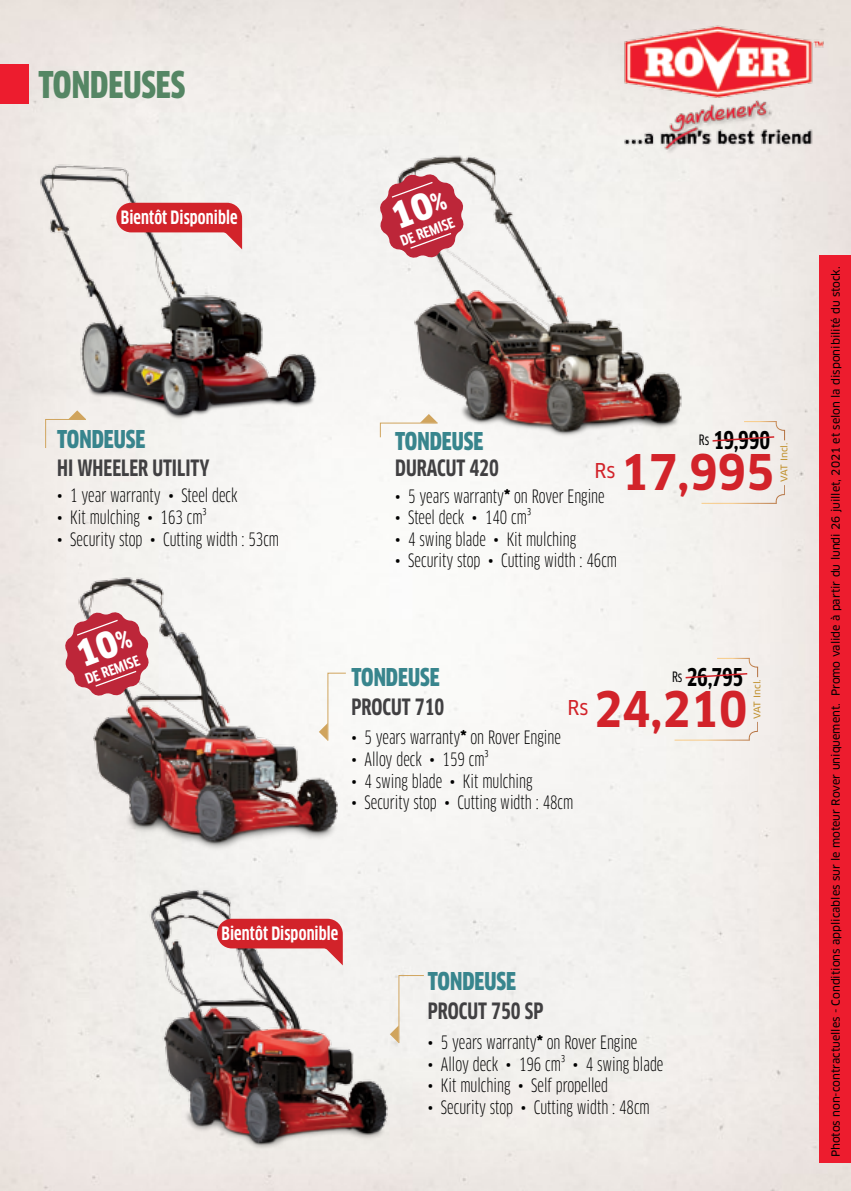
<style>
.page{position:relative;width:851px;height:1191px;background:#fff}
.page>*{position:absolute;margin:0;border:0;box-sizing:border-box;transform-origin:0 0}
.t1{font:700 48px "Clan Pro Narr";color:#d2232a}
.t2{font:900 condensed 36px "Clan Pro";color:#558664}
.t3{font:900 condensed 24px "Clan Pro";color:#38858d}
.t4{font:700 condensed 24px "Clan Pro";letter-spacing:-.01em;color:#000}
.t5{font:700 condensed 22px "Clan Pro";color:#414042}
.t6{font:20px "Clan Pro Narr News";color:#d2232a}
.t7{font:condensed 18px "Clan Pro";color:#000}
.t8{font:700 condensed 18px "Clan Pro";letter-spacing:.005em;color:#fff}
.t9{font:700 condensed 14px "Clan Pro";color:#fff;scale:1.12 1}
.t10{font:11px "Clan Pro News";color:#000}
.t11{font:9px "Clan Pro News";color:#c1912e;scale:1.06 1}
.s1{font-weight:900}
</style>
<div class="page">
<img style="left:0;top:0;width:850px;height:1191px">
<div style="left:819px;top:255px;width:31px;height:907px;background:#ed1c2e"></div>
<img style="left:130px;top:872px;width:283px;height:290px">
<img style="left:65px;top:553px;width:287px;height:315px">
<svg style="left:319px;top:672px;width:27px;height:69px"></svg>
<img style="left:28px;top:146px;width:296px;height:279px">
<svg style="left:45px;top:410px;width:41px;height:38px;background:#eee6dc"></svg>
<img style="left:393px;top:130px;width:317px;height:342px">
<svg style="left:390px;top:975px;width:34px;height:68px"></svg>
<img style="left:571px;top:13px;width:279px;height:141px">
<div style="left:0;top:64px;width:28px;height:40px;background:#ed1c2e"></div>
<svg style="left:684px;top:658px;width:74px;height:21px"></svg>
<svg style="left:674px;top:722px;width:83px;height:18px"></svg>
<svg style="left:380px;top:414px;width:58px;height:24px"></svg>
<svg style="left:710px;top:421px;width:75px;height:21px;background:#eedfda"></svg>
<svg style="left:701px;top:485px;width:83px;height:19px;background:#f1eae4"></svg>
<svg style="left:116px;top:203px;width:126px;height:46px;background:#da6a6e"></svg>
<svg style="left:217px;top:918px;width:126px;height:47px"></svg>
<svg style="left:64px;top:611px;width:86px;height:86px;background:#ca5f6c"></svg>
<svg style="left:379px;top:173px;width:85px;height:86px"></svg>
<h2 class="t2" style="left:38px;top:64px;width:148px">TONDEUSES</h2>
<p class="t8" style="left:121px;top:207px;width:118px">Bientôt Disponible</p>
<p class="t9" style="left:398px;top:234px;width:52px;rotate:-21deg">DE REMISE</p>
<h3 class="t3" style="left:57px;top:425px;width:90px">TONDEUSE</h3>
<p class="t5" style="left:57px;top:455px;width:154px">HI WHEELER UTILITY</p>
<p class="t7" style="left:57px;top:485px;width:182px">• 1 year warranty • Steel deck</p>
<p class="t7" style="left:57px;top:507px;width:151px">• Kit mulching • 163 cm³</p>
<p class="t7" style="left:57px;top:528px;width:223px">• Security stop • Cutting width : 53cm</p>
<p class="t9" style="left:83px;top:672px;width:52px;rotate:-21deg">DE REMISE</p>
<h3 class="t4" style="left:698px;top:427px;width:73px"><sup>Rs</sup> 19,990</h3>
<h3 class="t3" style="left:395px;top:428px;width:90px">TONDEUSE</h3>
<p class="t5" style="left:395px;top:456px;width:105px">DURACUT 420</p>
<p class="t7" style="left:395px;top:485px;width:211px">• 5 years warranty<span class="s1">*</span> on Rover Engine</p>
<p class="t7" style="left:395px;top:507px;width:137px">• Steel deck • 140 cm³</p>
<p class="t7" style="left:395px;top:528px;width:182px">• 4 swing blade • Kit mulching</p>
<p class="t7" style="left:395px;top:550px;width:223px">• Security stop • Cutting width : 46cm</p>
<p class="t6" style="left:594px;top:459px;width:22px">Rs</p>
<h1 class="t1" style="left:621px;top:445px;width:155px">17,995</h1>
<p class="t11" style="left:778px;top:482px;width:39px;rotate:-90deg">VAT Incl.</p>
<h3 class="t4" style="left:672px;top:663px;width:73px"><sup>Rs</sup> 26,795</h3>
<h3 class="t3" style="left:351px;top:664px;width:90px">TONDEUSE</h3>
<p class="t5" style="left:351px;top:694px;width:94px">PROCUT 710</p>
<p class="t7" style="left:351px;top:727px;width:211px">• 5 years warranty<span class="s1">*</span> on Rover Engine</p>
<p class="t7" style="left:351px;top:749px;width:139px">• Alloy deck • 159 cm³</p>
<p class="t7" style="left:351px;top:770px;width:182px">• 4 swing blade • Kit mulching</p>
<p class="t7" style="left:351px;top:792px;width:223px">• Security stop • Cutting width : 48cm</p>
<p class="t6" style="left:567px;top:696px;width:22px">Rs</p>
<h1 class="t1" style="left:594px;top:681px;width:155px">24,210</h1>
<p class="t11" style="left:751px;top:719px;width:39px;rotate:-90deg">VAT Incl.</p>
<p class="t8" style="left:221px;top:923px;width:118px">Bientôt Disponible</p>
<h3 class="t3" style="left:428px;top:967px;width:90px">TONDEUSE</h3>
<p class="t5" style="left:428px;top:998px;width:117px">PROCUT 750 SP</p>
<p class="t7" style="left:428px;top:1032px;width:211px">• 5 years warranty<span class="s1">*</span> on Rover Engine</p>
<p class="t7" style="left:428px;top:1053px;width:237px">• Alloy deck • 196 cm³ • 4 swing blade</p>
<p class="t7" style="left:428px;top:1075px;width:182px">• Kit mulching • Self propelled</p>
<p class="t7" style="left:428px;top:1097px;width:223px">• Security stop • Cutting width : 48cm</p>
<p class="t10" style="left:829px;top:1157px;width:892px;rotate:-90deg">Photos non-contractuelles - Conditions applicables sur le moteur Rover uniquement. Promo valide à partir du lundi 26 juillet, 2021 et selon la disponibilité du stock.</p>
</div>
